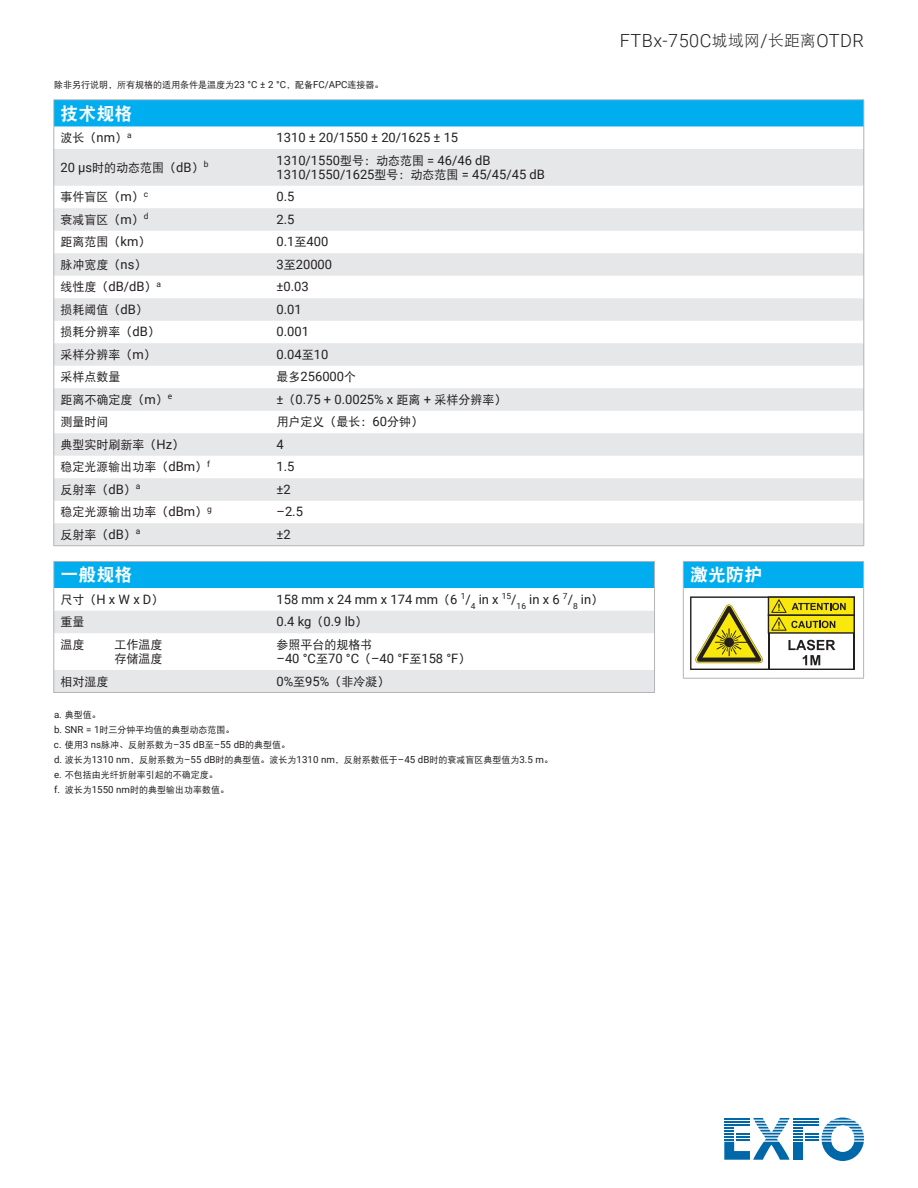
<style>
.page{position:relative;width:918px;height:1188px;background:#fff}
.page>*{position:absolute;margin:0;border:0;box-sizing:border-box;transform-origin:0 0}
.t1{font:300 18.15px "Roboto";letter-spacing:.025em;color:#231f20}
.t2{font:18px "DF Hei W9";color:#fff}
.t3{font:12.9px/14.2px "Roboto";color:#231f20}
.t4{font:12px/14.2px "DF Hei W5";color:#231f20}
.t5{font:9px/15.1px "DF Hei W5";color:#231f20}
.s1{font-family:"DF Hei W3";font-weight:400;font-size:15.75px}
.s2{font-family:"Roboto";font-size:9.75px}
.s3{font-family:"Roboto";font-size:12.9px}
.s4{font-family:"DF Hei W5";font-size:12px}
</style>
<div class="page">
<svg style="left:724px;top:1118px;width:140px;height:43px"></svg>
<hr style="left:724px;top:1124px;width:26px;height:2px;background:#0068a9">
<div style="left:54px;top:100px;width:810px;height:26px;background:#00aeef"></div>
<svg style="left:54px;top:149px;width:809px;height:396px;fill:#e6e7e9"></svg>
<hr style="left:53px;top:99px;width:217px;height:1px;background:#b2b3b7">
<hr style="left:270px;top:99px;width:594px;height:1px;background:#b2b3b7">
<svg style="left:53px;top:100px;width:1px;height:49px"></svg>
<svg style="left:863px;top:100px;width:1px;height:49px"></svg>
<hr style="left:53px;top:149px;width:1px;height:37px;background:#b2b3b7">
<hr style="left:863px;top:149px;width:1px;height:37px;background:#b2b3b7">
<svg style="left:53px;top:186px;width:1px;height:359px"></svg>
<svg style="left:863px;top:186px;width:1px;height:359px"></svg>
<hr style="left:53px;top:545px;width:217px;height:1px;background:#b2b3b7">
<hr style="left:270px;top:545px;width:594px;height:1px;background:#b2b3b7">
<hr style="left:683px;top:561px;width:90px;height:1px;background:#b2b3b7">
<hr style="left:773px;top:561px;width:91px;height:1px;background:#b2b3b7">
<hr style="left:683px;top:678px;width:90px;height:1px;background:#b2b3b7">
<hr style="left:773px;top:678px;width:91px;height:1px;background:#b2b3b7">
<svg style="left:683px;top:562px;width:181px;height:116px"></svg>
<div style="left:54px;top:561px;width:601px;height:27px;background:#00aeef"></div>
<svg style="left:54px;top:611px;width:600px;height:81px;fill:#e6e7e9"></svg>
<hr style="left:53px;top:561px;width:217px;height:1px;background:#b2b3b7">
<hr style="left:270px;top:561px;width:385px;height:1px;background:#b2b3b7">
<svg style="left:53px;top:562px;width:1px;height:71px"></svg>
<svg style="left:654px;top:562px;width:1px;height:71px"></svg>
<hr style="left:53px;top:633px;width:1px;height:37px;background:#b2b3b7">
<hr style="left:654px;top:633px;width:1px;height:37px;background:#b2b3b7">
<svg style="left:53px;top:670px;width:1px;height:22px"></svg>
<svg style="left:654px;top:670px;width:1px;height:22px"></svg>
<hr style="left:53px;top:692px;width:217px;height:1px;background:#b2b3b7">
<hr style="left:270px;top:692px;width:385px;height:1px;background:#b2b3b7">
<h1 class="t1" style="left:620px;top:28px;width:246px">FTBx-750C<span class="s1">城域网</span>/<span class="s1">长距离</span>OTDR</h1>
<p class="t5" style="left:54px;top:77px;width:331px">除非另行说明，所有规格的适用条件是温度为<span class="s2">23 °C ± 2 °C</span>，配备<span class="s2">FC/APC</span>连接器。</p>
<h2 class="t2" style="left:61px;top:104px;width:73px">技术规格</h2>
<p class="t4" style="left:61px;top:131px;width:73px">波长（<span class="s3">nm</span>）<sup>a</sup></p>
<p class="t3" style="left:277px;top:130px;width:183px">1310 ± 20/1550 ± 20/1625 ± 15</p>
<p class="t4" style="left:61px;top:160px;width:149px"><span class="s3">20 µs</span>时的动态范围（<span class="s3">dB</span>）<sup>b</sup></p>
<p class="t3" style="left:277px;top:153px;width:270px">1310/1550<span class="s4">型号：动态范围</span> = 46/46 dB<br>1310/1550/1625<span class="s4">型号：动态范围</span> = 45/45/45 dB</p>
<p class="t4" style="left:61px;top:190px;width:89px">事件盲区（<span class="s3">m</span>）<sup>c</sup></p>
<p class="t3" style="left:277px;top:189px;width:19px">0.5</p>
<p class="t4" style="left:61px;top:213px;width:90px">衰减盲区（<span class="s3">m</span>）<sup>d</sup></p>
<p class="t3" style="left:277px;top:212px;width:19px">2.5</p>
<p class="t4" style="left:61px;top:235px;width:91px">距离范围（<span class="s3">km</span>）</p>
<p class="t3" style="left:277px;top:234px;width:53px">0.1<span class="s4">至</span>400</p>
<p class="t4" style="left:61px;top:258px;width:87px">脉冲宽度（<span class="s3">ns</span>）</p>
<p class="t3" style="left:277px;top:257px;width:57px">3<span class="s4">至</span>20000</p>
<p class="t4" style="left:61px;top:280px;width:102px">线性度（<span class="s3">dB/dB</span>）<sup>a</sup></p>
<p class="t3" style="left:277px;top:279px;width:34px">±0.03</p>
<p class="t4" style="left:61px;top:303px;width:89px">损耗阈值（<span class="s3">dB</span>）</p>
<p class="t3" style="left:277px;top:302px;width:27px">0.01</p>
<p class="t4" style="left:61px;top:325px;width:101px">损耗分辨率（<span class="s3">dB</span>）</p>
<p class="t3" style="left:277px;top:324px;width:34px">0.001</p>
<p class="t4" style="left:61px;top:348px;width:97px">采样分辨率（<span class="s3">m</span>）</p>
<p class="t3" style="left:277px;top:347px;width:53px">0.04<span class="s4">至</span>10</p>
<p class="t4" style="left:61px;top:370px;width:61px">采样点数量</p>
<p class="t3" style="left:277px;top:369px;width:81px"><span class="s4">最多</span>256000<span class="s4">个</span></p>
<p class="t4" style="left:61px;top:393px;width:113px">距离不确定度（<span class="s3">m</span>）<sup>e</sup></p>
<p class="t3" style="left:277px;top:392px;width:231px">±<span class="s4">（</span>0.75 + 0.0025% x <span class="s4">距离</span> + <span class="s4">采样分辨率）</span></p>
<p class="t4" style="left:61px;top:415px;width:49px">测量时间</p>
<p class="t4" style="left:277px;top:415px;width:148px">用户定义（最长：<span class="s3">60</span>分钟）</p>
<p class="t4" style="left:61px;top:438px;width:125px">典型实时刷新率（<span class="s3">Hz</span>）</p>
<p class="t3" style="left:277px;top:437px;width:9px">4</p>
<p class="t4" style="left:61px;top:460px;width:151px">稳定光源输出功率（<span class="s3">dBm</span>）<sup>f</sup></p>
<p class="t3" style="left:277px;top:459px;width:19px">1.5</p>
<p class="t4" style="left:61px;top:483px;width:81px">反射率（<span class="s3">dB</span>）<sup>a</sup></p>
<p class="t3" style="left:277px;top:482px;width:16px">±2</p>
<p class="t4" style="left:61px;top:505px;width:153px">稳定光源输出功率（<span class="s3">dBm</span>）<sup>g</sup></p>
<p class="t3" style="left:277px;top:504px;width:28px">–2.5</p>
<p class="t4" style="left:61px;top:528px;width:81px">反射率（<span class="s3">dB</span>）<sup>a</sup></p>
<p class="t3" style="left:277px;top:527px;width:16px">±2</p>
<h2 class="t2" style="left:61px;top:566px;width:73px">一般规格</h2>
<h2 class="t2" style="left:690px;top:566px;width:73px">激光防护</h2>
<p class="t3" style="left:61px;top:592px;width:104px"><span class="s4">尺寸（</span>H x W x D<span class="s4">）</span></p>
<p class="t3" style="left:277px;top:592px;width:328px">158 mm x 24 mm x 174 mm<span class="s4">（</span>6 <sup>1</sup>/<sub>4</sub> in x <sup>15</sup>/<sub>16</sub> in x 6 <sup>7</sup>/<sub>8</sub> in<span class="s4">）</span></p>
<p class="t4" style="left:61px;top:615px;width:25px">重量</p>
<p class="t3" style="left:277px;top:614px;width:92px">0.4 kg<span class="s4">（</span>0.9 lb<span class="s4">）</span></p>
<p class="t4" style="left:61px;top:638px;width:25px">温度</p>
<p class="t4" style="left:115px;top:638px;width:49px">工作温度存储温度</p>
<p class="t4" style="left:277px;top:638px;width:97px">参照平台的规格书</p>
<p class="t3" style="left:277px;top:651px;width:195px">–40 °C<span class="s4">至</span>70 °C<span class="s4">（</span>–40 °F<span class="s4">至</span>158 °F<span class="s4">）</span></p>
<p class="t4" style="left:61px;top:674px;width:49px">相对湿度</p>
<p class="t4" style="left:277px;top:674px;width:114px"><span class="s3">0%</span>至<span class="s3">95%</span>（非冷凝）</p>
<p class="t5" style="left:54px;top:707px;width:501px"><span class="s2">a.</span> 典型值。<br><span class="s2">b. SNR = 1</span>时三分钟平均值的典型动态范围。<br><span class="s2">c.</span> 使用<span class="s2">3 ns</span>脉冲、反射系数为<span class="s2">–35 dB</span>至<span class="s2">–55 dB</span>的典型值。<br><span class="s2">d.</span> 波长为<span class="s2">1310 nm</span>，反射系数为<span class="s2">–55 dB</span>时的典型值。波长为<span class="s2">1310 nm</span>，反射系数低于<span class="s2">–45 dB</span>时的衰减盲区典型值为<span class="s2">3.5 m</span>。<span class="s2">e.</span> 不包括由光纤折射率引起的不确定度。<br><span class="s2">f.</span> 波长为<span class="s2">1550 nm</span>时的典型输出功率数值。</p>
</div>
